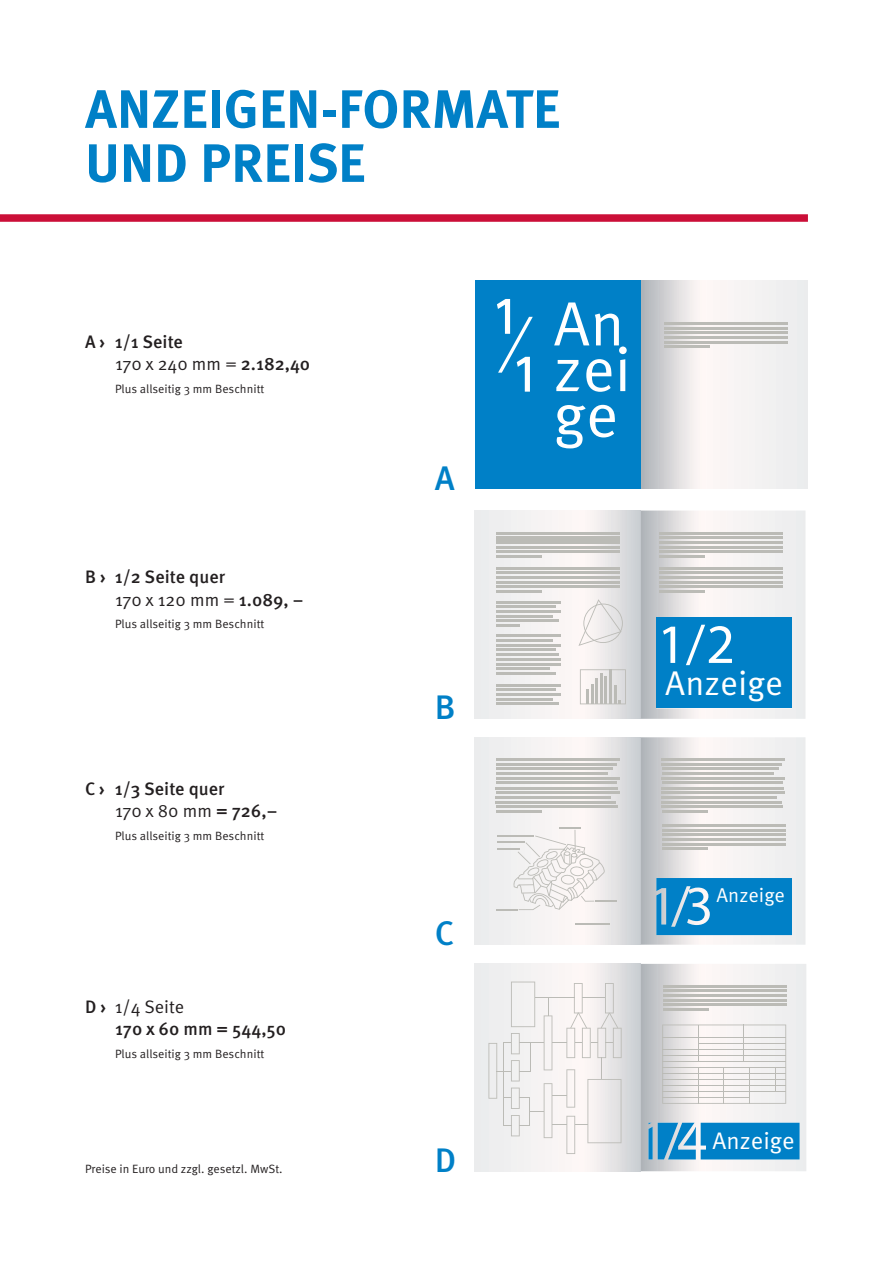
<style>
.page{position:relative;width:893px;height:1263px;background:#fff}
.page>*{position:absolute;margin:0;border:0;box-sizing:border-box;transform-origin:0 0}
.t1{font:62.55px/45.8px "Meta OT Norm";color:#fff;text-align:justify}
.t2{font:55.8px "Myriad Pro";color:#fff}
.t3{font:700 54px/54px "Meta OT";color:#0080c7}
.t4{font:34.35px "Meta OT Norm";color:#fff}
.Text{font:500 34.05px "Meta OT";color:#0080c7}
.t5{font:24px "Meta OT Norm";color:#fff}
.t6{font:19.95px "Meta OT Norm";color:#fff}
.Text-2{font:500 18px/22.5px "Meta OT";color:#231f20}
.Text-3{font:12px "Meta OT Norm";color:#231f20}
.s1{font-weight:700}
.s2{font-family:"Meta OT Norm";font-weight:400}
</style>
<div class="page">
<div style="left:475px;top:281px;width:166px;height:208px;background:#0080c7"></div>
<svg style="left:642px;top:281px;width:165px;height:208px"></svg>
<hr style="left:664px;top:322px;width:123px;height:3px;background:#bbbbb6">
<hr style="left:664px;top:327px;width:123px;height:2px;background:#bbbbb6">
<hr style="left:664px;top:332px;width:123px;height:2px;background:#bbbbb6">
<hr style="left:664px;top:336px;width:123px;height:3px;background:#bbbbb6">
<hr style="left:664px;top:341px;width:123px;height:2px;background:#bbbbb6">
<hr style="left:664px;top:346px;width:45px;height:2px;background:#bbbbb6">
<svg style="left:474px;top:510px;width:167px;height:209px"></svg>
<svg style="left:641px;top:510px;width:164px;height:209px"></svg>
<div style="left:656px;top:617px;width:136px;height:91px;background:#0080c7"></div>
<hr style="left:496px;top:532px;width:124px;height:2px;background:#bbbbb6">
<hr style="left:496px;top:537px;width:124px;height:4px;background:#bbbbb6">
<hr style="left:496px;top:541px;width:124px;height:3px;background:#bbbbb6">
<hr style="left:496px;top:546px;width:124px;height:2px;background:#bbbbb6">
<hr style="left:496px;top:551px;width:124px;height:2px;background:#bbbbb6">
<hr style="left:496px;top:555px;width:46px;height:3px;background:#bbbbb6">
<hr style="left:496px;top:567px;width:124px;height:2px;background:#bbbbb6">
<hr style="left:496px;top:572px;width:124px;height:2px;background:#bbbbb6">
<hr style="left:496px;top:576px;width:124px;height:3px;background:#bbbbb6">
<hr style="left:496px;top:581px;width:124px;height:2px;background:#bbbbb6">
<hr style="left:496px;top:586px;width:124px;height:2px;background:#bbbbb6">
<hr style="left:496px;top:590px;width:46px;height:3px;background:#bbbbb6">
<hr style="left:659px;top:532px;width:123px;height:2px;background:#bbbbb6">
<hr style="left:659px;top:537px;width:123px;height:2px;background:#bbbbb6">
<hr style="left:659px;top:541px;width:123px;height:3px;background:#bbbbb6">
<hr style="left:659px;top:546px;width:123px;height:2px;background:#bbbbb6">
<hr style="left:659px;top:551px;width:123px;height:2px;background:#bbbbb6">
<hr style="left:659px;top:555px;width:46px;height:3px;background:#bbbbb6">
<hr style="left:659px;top:567px;width:123px;height:2px;background:#bbbbb6">
<hr style="left:659px;top:572px;width:123px;height:2px;background:#bbbbb6">
<hr style="left:659px;top:576px;width:123px;height:3px;background:#bbbbb6">
<hr style="left:659px;top:581px;width:123px;height:2px;background:#bbbbb6">
<hr style="left:659px;top:586px;width:123px;height:2px;background:#bbbbb6">
<hr style="left:659px;top:590px;width:46px;height:3px;background:#bbbbb6">
<hr style="left:496px;top:601px;width:65px;height:2px;background:#bbbbb6">
<hr style="left:496px;top:605px;width:60px;height:3px;background:#bbbbb6">
<hr style="left:496px;top:610px;width:65px;height:2px;background:#bbbbb6">
<hr style="left:496px;top:615px;width:57px;height:2px;background:#bbbbb6">
<hr style="left:496px;top:619px;width:63px;height:3px;background:#bbbbb6">
<hr style="left:496px;top:684px;width:65px;height:2px;background:#bbbbb6">
<hr style="left:496px;top:689px;width:60px;height:2px;background:#bbbbb6">
<hr style="left:496px;top:693px;width:65px;height:3px;background:#bbbbb6">
<hr style="left:496px;top:698px;width:57px;height:2px;background:#bbbbb6">
<hr style="left:496px;top:703px;width:63px;height:2px;background:#bbbbb6">
<hr style="left:496px;top:624px;width:24px;height:2px;background:#bbbbb6">
<hr style="left:496px;top:635px;width:65px;height:2px;background:#bbbbb6">
<hr style="left:496px;top:639px;width:57px;height:3px;background:#bbbbb6">
<hr style="left:496px;top:644px;width:65px;height:2px;background:#bbbbb6">
<hr style="left:496px;top:649px;width:60px;height:2px;background:#bbbbb6">
<hr style="left:496px;top:653px;width:63px;height:3px;background:#bbbbb6">
<hr style="left:496px;top:658px;width:65px;height:3px;background:#bbbbb6">
<hr style="left:496px;top:663px;width:65px;height:2px;background:#bbbbb6">
<hr style="left:496px;top:668px;width:54px;height:2px;background:#bbbbb6">
<hr style="left:496px;top:672px;width:60px;height:3px;background:#bbbbb6">
<svg style="left:580px;top:669px;width:46px;height:35px"></svg>
<svg style="left:578px;top:599px;width:45px;height:47px"></svg>
<svg style="left:474px;top:737px;width:167px;height:208px"></svg>
<svg style="left:641px;top:737px;width:164px;height:208px"></svg>
<hr style="left:662px;top:824px;width:123px;height:2px;background:#bbbbb6">
<hr style="left:662px;top:829px;width:123px;height:2px;background:#bbbbb6">
<hr style="left:662px;top:833px;width:123px;height:3px;background:#bbbbb6">
<hr style="left:662px;top:838px;width:123px;height:2px;background:#bbbbb6">
<hr style="left:662px;top:843px;width:123px;height:2px;background:#bbbbb6">
<hr style="left:662px;top:847px;width:45px;height:3px;background:#bbbbb6">
<hr style="left:496px;top:758px;width:123px;height:3px;background:#bbbbb6">
<hr style="left:496px;top:763px;width:120px;height:2px;background:#bbbbb6">
<hr style="left:496px;top:768px;width:116px;height:2px;background:#bbbbb6">
<hr style="left:496px;top:772px;width:112px;height:3px;background:#bbbbb6">
<hr style="left:496px;top:777px;width:123px;height:2px;background:#bbbbb6">
<hr style="left:496px;top:782px;width:121px;height:2px;background:#bbbbb6">
<hr style="left:496px;top:787px;width:122px;height:2px;background:#bbbbb6">
<hr style="left:496px;top:792px;width:123px;height:2px;background:#bbbbb6">
<hr style="left:496px;top:796px;width:115px;height:3px;background:#bbbbb6">
<hr style="left:496px;top:801px;width:120px;height:2px;background:#bbbbb6">
<hr style="left:496px;top:806px;width:121px;height:2px;background:#bbbbb6">
<hr style="left:496px;top:810px;width:45px;height:3px;background:#bbbbb6">
<hr style="left:662px;top:758px;width:123px;height:3px;background:#bbbbb6">
<hr style="left:662px;top:763px;width:120px;height:2px;background:#bbbbb6">
<hr style="left:662px;top:768px;width:116px;height:2px;background:#bbbbb6">
<hr style="left:662px;top:772px;width:112px;height:3px;background:#bbbbb6">
<hr style="left:662px;top:777px;width:123px;height:2px;background:#bbbbb6">
<hr style="left:662px;top:782px;width:121px;height:2px;background:#bbbbb6">
<hr style="left:662px;top:787px;width:122px;height:2px;background:#bbbbb6">
<hr style="left:662px;top:792px;width:123px;height:2px;background:#bbbbb6">
<hr style="left:662px;top:796px;width:115px;height:3px;background:#bbbbb6">
<hr style="left:662px;top:801px;width:120px;height:2px;background:#bbbbb6">
<hr style="left:662px;top:806px;width:121px;height:2px;background:#bbbbb6">
<hr style="left:662px;top:810px;width:45px;height:3px;background:#bbbbb6">
<hr style="left:497px;top:835px;width:37px;height:1px;background:#bbbbb6">
<hr style="left:497px;top:841px;width:27px;height:2px;background:#bbbbb6">
<hr style="left:497px;top:848px;width:23px;height:2px;background:#bbbbb6">
<hr style="left:559px;top:827px;width:22px;height:2px;background:#bbbbb6">
<hr style="left:496px;top:909px;width:21px;height:2px;background:#bbbbb6">
<hr style="left:575px;top:923px;width:35px;height:2px;background:#bbbbb6">
<hr style="left:596px;top:900px;width:21px;height:2px;background:#bbbbb6">
<hr style="left:574px;top:830px;width:2px;height:24px;background:#bbbbb6">
<svg style="left:513px;top:835px;width:92px;height:75px"></svg>
<svg style="left:474px;top:964px;width:167px;height:207px"></svg>
<svg style="left:641px;top:964px;width:165px;height:207px"></svg>
<svg style="left:488px;top:981px;width:134px;height:173px"></svg>
<svg style="left:497px;top:299px;width:36px;height:93px"></svg>
<div style="left:0;top:214px;width:808px;height:8px;background:#cb0f38"></div>
<p class="t3" style="left:85px;top:83px;width:477px">ANZEIGEN-FORMATE<br>UND PREISE</p>
<p class="Text-2" style="left:115px;top:330px;width:197px;text-indent:-30px">A <span class="s1">›</span> 1/1 Seite<br><span class="s2">170 x 240 mm =</span> 2.182,40</p>
<p class="Text-3" style="left:115px;top:381px;width:151px">Plus allseitig 3 mm Beschnitt</p>
<p class="Text-2" style="left:115px;top:566px;width:190px;text-indent:-30px">B <span class="s1">›</span> 1/2 Seite quer<br><span class="s2">170 x 120 mm =</span> 1.089, –</p>
<p class="Text-3" style="left:115px;top:617px;width:151px">Plus allseitig 3 mm Beschnitt</p>
<p class="Text-2" style="left:115px;top:777px;width:164px;text-indent:-30px">C <span class="s1">›</span> 1/3 Seite quer<br><span class="s2">170 x 80 mm</span> = 726,–</p>
<p class="Text-3" style="left:115px;top:828px;width:151px">Plus allseitig 3 mm Beschnitt</p>
<p class="Text-2" style="left:115px;top:995px;width:173px;text-indent:-30px">D <span class="s1">›</span> <span class="s2">1/4 Seite<br></span>170 x 60 mm = 544,50</p>
<p class="Text-3" style="left:115px;top:1046px;width:151px">Plus allseitig 3 mm Beschnitt</p>
<p class="Text-3" style="left:85px;top:1162px;width:199px">Preise in Euro und zzgl. gesetzl. MwSt.</p>
<p class="Text" style="left:435px;top:457px;width:21px">A</p>
<p class="Text" style="left:435px;top:686px;width:22px">B</p>
<p class="Text" style="left:435px;top:912px;width:21px">C</p>
<p class="Text" style="left:435px;top:1139px;width:23px">D</p>
<h1 class="t1" style="left:554px;top:302px;width:79px">An zei ge</h1>
<h2 class="t2" style="left:657px;top:610px;width:79px">1/2</h2>
<h3 class="t4" style="left:665px;top:662px;width:119px">Anzeige</h3>
<h3 class="t6" style="left:717px;top:883px;width:70px">Anzeige</h3>
<h3 class="t5" style="left:713px;top:1126px;width:84px">Anzeige</h3>
</div>
